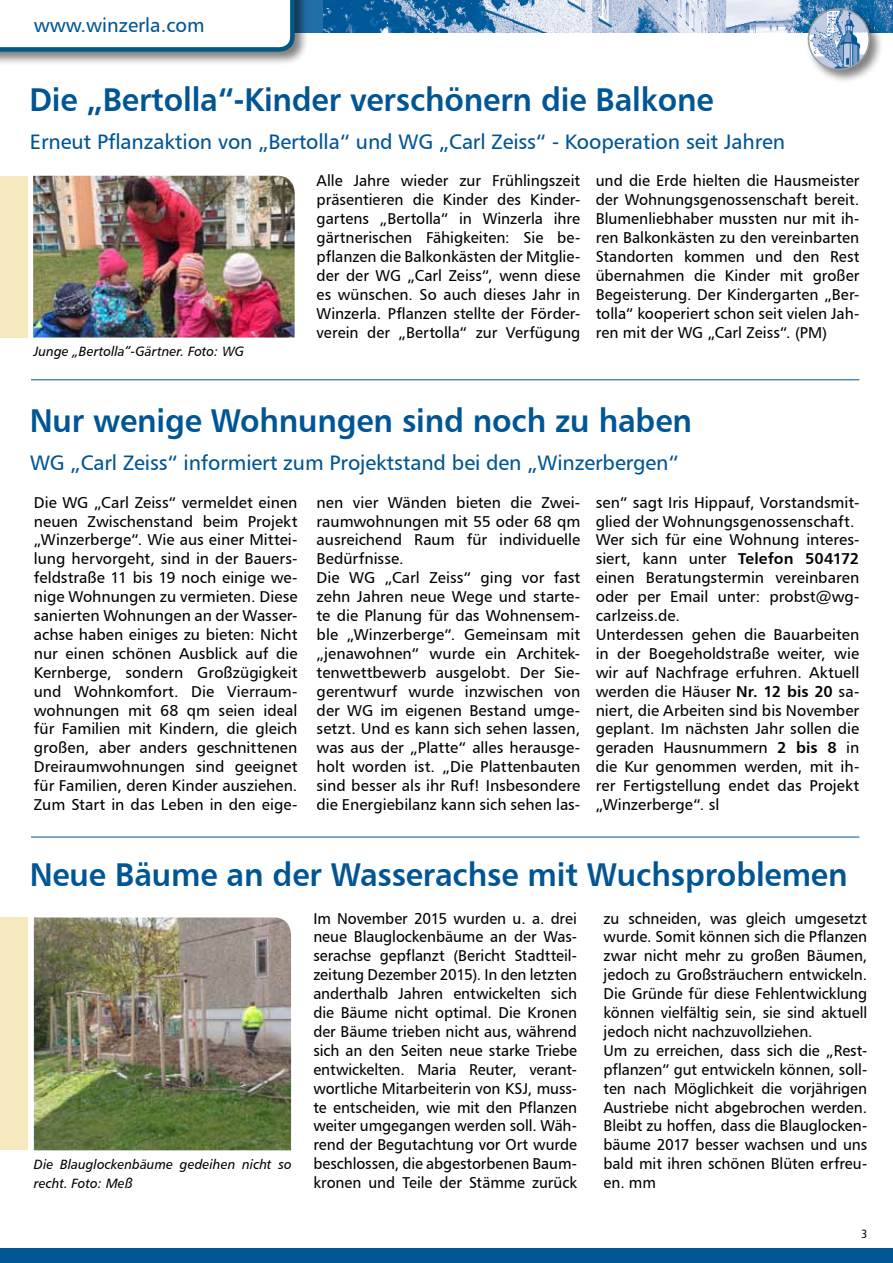
<style>
.page{position:relative;width:893px;height:1263px;background:#fff}
.page>*{position:absolute;margin:0;border:0;box-sizing:border-box;transform-origin:0 0}
.t1{font:33px "Humanist 777 BT Bold B";letter-spacing:-.005em;color:#005595;scale:.95 1}
.t2{font:21px "Humanist 777 BT Roman B";letter-spacing:-.005em;color:#005595}
.t3{font:19.8px "Humanist 777 BT Roman B";color:#005595}
.t4{font:15.75px/18.9px "Humanist 777 BT Roman B";color:#000;text-align:justify}
.t5{font:13.5px/18.9px "Humanist 777 BT Italic B";letter-spacing:.005em;color:#000}
.t6{font:12px "Humanist 777 BT Roman Condensed B";color:#000}
.s1{font-family:"Humanist 777 BT Bold B"}
</style>
<div class="page">
<div style="left:0;top:1249px;width:893px;height:14px;background:#005595"></div>
<div style="left:0;top:176px;width:27px;height:162px;background:#f7e9bf"></div>
<div style="left:0;top:917px;width:27px;height:233px;background:#f7e9bf"></div>
<img style="left:33px;top:176px;width:262px;height:162px">
<img style="left:34px;top:917px;width:257px;height:233px">
<div style="left:0;top:0;width:309px;height:65px;background:#000;opacity:.5"></div>
<svg style="left:0;top:0;width:295px;height:52px"></svg>
<img style="left:323px;top:0;width:570px;height:33px">
<div style="left:806px;top:6px;width:78px;height:78px;background:#000;opacity:.5"></div>
<img style="left:808px;top:9px;width:61px;height:61px;border-radius:30px">
<div style="left:808px;top:8px;width:62px;height:62px;border:2px solid #9c9e9f;border-radius:50%"></div>
<hr style="left:31px;top:379px;width:828px;height:1px;background:#005595">
<hr style="left:31px;top:837px;width:828px;height:1px;background:#005595">
<p class="t3" style="left:34px;top:12px;width:172px">www.winzerla.com</p>
<h1 class="t1" style="left:29px;top:78px;width:722px">Die „Bertolla“-Kinder verschönern die Balkone</h1>
<h2 class="t2" style="left:30px;top:128px;width:757px">Erneut Pflanzaktion von „Bertolla“ und WG „Carl Zeiss“ - Kooperation seit Jahren</h2>
<p class="t5" style="left:34px;top:342px;width:212px">Junge „Bertolla“-Gärtner. Foto: WG</p>
<p class="t4" style="left:317px;top:171px;width:265px">Alle Jahre wieder zur Frühlingszeit präsentieren die Kinder des Kinder&shy;gartens „Bertolla“ in Winzerla ihre gärtnerischen Fähigkeiten: Sie be&shy;pflanzen die Balkonkästen der Mitglie&shy;der der WG „Carl Zeiss“, wenn diese es wünschen. So auch dieses Jahr in Winzerla. Pflanzen stellte der Förder&shy;verein der „Bertolla“ zur Verfügung</p>
<p class="t4" style="left:596px;top:171px;width:265px">und die Erde hielten die Hausmeister der Wohnungsgenossenschaft bereit.<br>Blumenliebhaber mussten nur mit ih&shy;ren Balkonkästen zu den vereinbarten Standorten kommen und den Rest übernahmen die Kinder mit großer Begeisterung. Der Kindergarten „Ber&shy;tolla“ kooperiert schon seit vielen Jah&shy;ren mit der WG „Carl Zeiss“. (PM)</p>
<h1 class="t1" style="left:30px;top:400px;width:699px">Nur wenige Wohnungen sind noch zu haben</h1>
<h2 class="t2" style="left:30px;top:449px;width:650px">WG „Carl Zeiss“ informiert zum Projektstand bei den „Winzerbergen“</h2>
<p class="t4" style="left:34px;top:492px;width:265px">Die WG „Carl Zeiss“ vermeldet einen neuen Zwischenstand beim Projekt „Winzerberge“. Wie aus einer Mittei&shy;lung hervorgeht, sind in der Bauers&shy;feldstraße 11 bis 19 noch einige we&shy;nige Wohnungen zu vermieten. Diese sanierten Wohnungen an der Wasser&shy;achse haben einiges zu bieten: N icht nur einen schönen Ausblick auf die Kernberge, sondern Großzügigkeit und Wohnkomfort. Die Vierraum&shy;wohnungen mit 68 qm seien ideal für Familien mit Kindern, die gleich großen, aber anders geschnittenen Dreiraumwohnungen sind geeignet für Familien, deren Kinder ausziehen.<br>Zum Start in das Leben in den eige-</p>
<p class="t4" style="left:317px;top:492px;width:265px;text-align:left">nen vier Wänden bieten die Zwei&shy;raumwohnungen mit 55 oder 68 qm ausreichend Raum für individuelle Bedürfnisse.<br>Die WG „Carl Zeiss“ ging vor fast zehn Jahren neue Wege und starte&shy;te die Planung für das Wohnensem&shy;ble „Winzerberge“. Gemeinsam mit „jenawohnen“ wurde ein Architek&shy;tenwettbewerb ausgelobt. Der Sie&shy;gerentwurf wurde inzwischen von der WG im eigenen Bestand umge&shy;setzt. U nd es kann sich sehen lassen, was aus der „Platte“ alles herausge&shy;holt worden ist. „Die Plattenbauten sind besser als ihr Ruf! I nsbesondere die Energiebilanz kann sich sehen las-</p>
<p class="t4" style="left:596px;top:492px;width:265px;text-align:left">sen“ sagt I ris Hippauf, Vorstandsmit&shy;glied der Wohnungsgenossenschaft.<br>Wer sich für eine Wohnung interes&shy;siert, kann unter <span class="s1">Telefon 504172 </span>einen Beratungstermin vereinbaren oder per Email unter: probst@wg&shy;carlzeiss.de.<br>U nterdessen gehen die Bauarbeiten in der Boegeholdstraße weiter, wie wir auf Nachfrage erfuhren. Aktuell werden die Häuser <span class="s1">Nr. 12 bis 20</span> sa&shy;niert, die Arbeiten sind bis November geplant. I m nächsten Jahr sollen die geraden Hausnummern <span class="s1">2 bis 8</span> in die Kur genommen werden, mit ih&shy;rer Fertigstellung endet das Projekt „Winzerberge“. sl</p>
<h1 class="t1" style="left:30px;top:853px;width:862px">Neue Bäume an der Wasserachse mit Wuchsproblemen</h1>
<p class="t5" style="left:34px;top:1155px;width:259px">Die Blauglockenbäume gedeihen nicht so recht. Foto: Meß</p>
<p class="t4" style="left:313px;top:908px;width:265px">I m November 2015 wurden u. a. drei neue Blauglockenbäume an der Was&shy;serachse gepflanzt (Bericht Stadtteil&shy;zeitung Dezember 2015). I n den letzten anderthalb Jahren entwickelten sich die Bäume nicht optimal. Die Kronen der Bäume trieben nicht aus, während sich an den Seiten neue starke Triebe entwickelten. Maria Reuter, verant&shy;wortliche Mitarbeiterin von KSJ, muss&shy;te entscheiden, wie mit den Pflanzen weiter umgegangen werden soll. Wäh&shy;rend der Begutachtung vor Ort wurde beschlossen, die abgestorbenen Baum&shy;kronen und Teile der Stämme zurück</p>
<p class="t4" style="left:604px;top:908px;width:265px;text-align:left">zu schneiden, was gleich umgesetzt wurde. Somit können sich die Pflanzen zwar nicht mehr zu großen Bäumen, jedoch zu Großsträuchern entwickeln.<br>Die Gründe für diese Fehlentwicklung können vielfältig sein, sie sind aktuell jedoch nicht nachzuvollziehen.<br>U m zu erreichen, dass sich die „Rest&shy;pflanzen“ gut entwickeln können, soll&shy;ten nach Möglichkeit die vorjährigen Austriebe nicht abgebrochen werden.<br>Bleibt zu hoffen, dass die Blauglocken&shy;bäume 2017 besser wachsen und uns bald mit ihren schönen Blüten erfreu&shy;en. mm</p>
<p class="t6" style="left:861px;top:1226px;width:7px">3</p>
</div>
